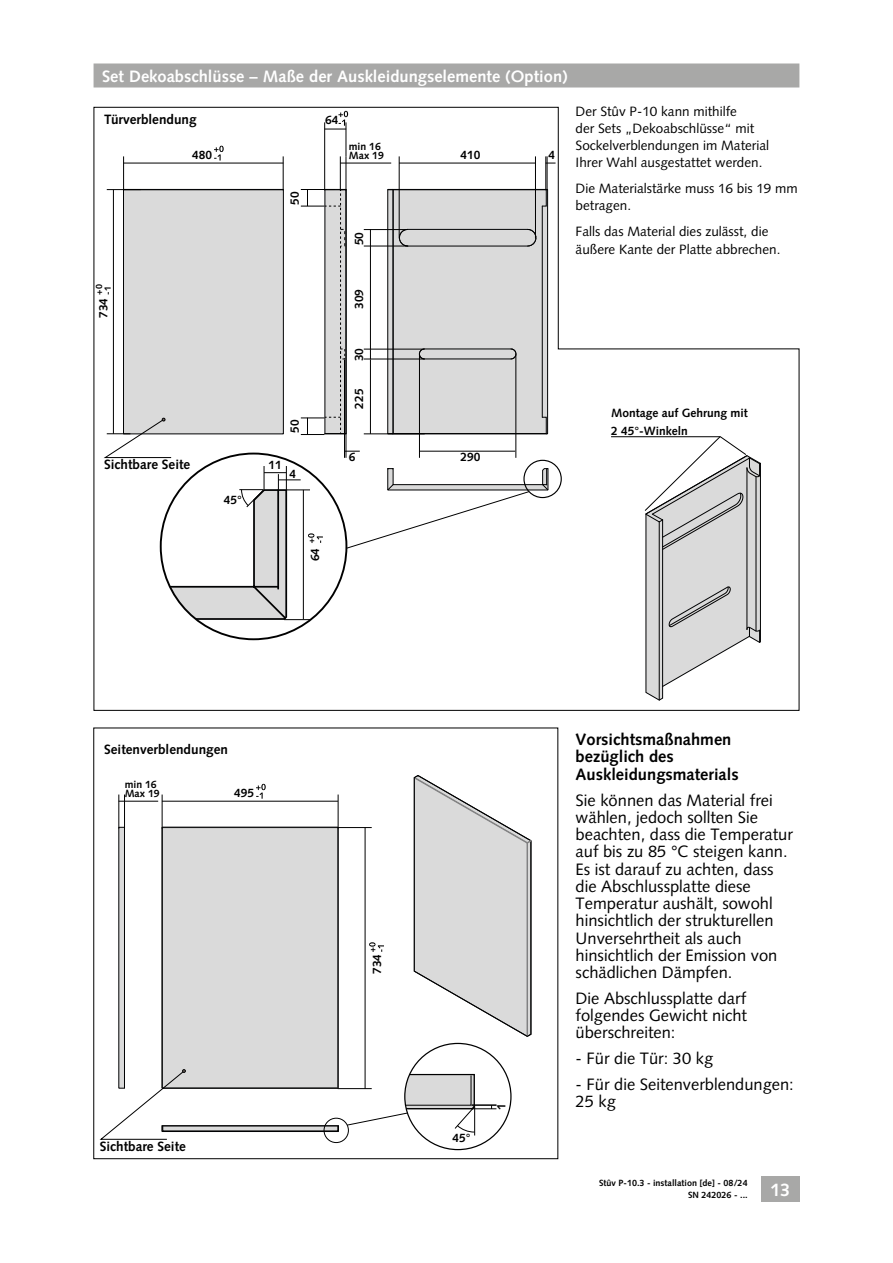
<style>
.page{position:relative;width:893px;height:1263px;background:#fff}
.page>*{position:absolute;margin:0;border:0;box-sizing:border-box;transform-origin:0 0}
.t1{font:700 18px "Syntax LT Std";color:#fff}
.t2{font:16.5px/17.2px "Syntax LT Std";color:#000}
.t3{font:700 16.5px "Syntax LT Std";color:#fff}
.t4{font:700 16.5px/17.2px "Syntax LT Std";color:#000}
.t5{font:13.5px/17.2px "Syntax LT Std";color:#000}
.t6{font:700 13.5px "Syntax LT Std";color:#000}
.t7{font:700 12px/17.2px "Syntax LT Std";color:#000}
.t8{font:700 10.5px/8.6px "Syntax LT Std";color:#000}
.t9{font:700 9px/8.7px "Syntax LT Std";color:#000}
</style>
<div class="page">
<div style="left:761px;top:1176px;width:38px;height:26px;background:#a8a8a7"></div>
<svg style="left:413px;top:775px;width:119px;height:262px"></svg>
<div style="left:324px;top:1118px;width:25px;height:25px;border:1px solid #000;border-radius:50%"></div>
<svg style="left:93px;top:107px;width:707px;height:604px"></svg>
<hr style="left:123px;top:156px;width:1px;height:34px;background:#000">
<hr style="left:364px;top:246px;width:44px;height:1px;background:#000">
<hr style="left:364px;top:359px;width:61px;height:1px;background:#000">
<hr style="left:364px;top:434px;width:61px;height:1px;background:#000">
<hr style="left:516px;top:354px;width:1px;height:104px;background:#000">
<hr style="left:546px;top:156px;width:1px;height:34px;background:#000">
<hr style="left:399px;top:156px;width:1px;height:82px;background:#000">
<hr style="left:324px;top:122px;width:1px;height:68px;background:#000">
<hr style="left:123px;top:163px;width:160px;height:1px;background:#000">
<svg style="left:370px;top:230px;width:1px;height:16px"></svg>
<hr style="left:370px;top:246px;width:1px;height:104px;background:#000">
<hr style="left:370px;top:360px;width:1px;height:74px;background:#000">
<hr style="left:419px;top:451px;width:96px;height:1px;background:#000">
<hr style="left:399px;top:163px;width:136px;height:1px;background:#000">
<hr style="left:340px;top:163px;width:51px;height:1px;background:#000">
<hr style="left:283px;top:156px;width:1px;height:34px;background:#000">
<hr style="left:364px;top:229px;width:42px;height:1px;background:#000">
<hr style="left:364px;top:349px;width:60px;height:1px;background:#000">
<hr style="left:419px;top:353px;width:1px;height:105px;background:#000">
<hr style="left:547px;top:156px;width:1px;height:34px;background:#000">
<hr style="left:535px;top:156px;width:1px;height:82px;background:#000">
<hr style="left:346px;top:122px;width:1px;height:34px;background:#000">
<hr style="left:346px;top:156px;width:1px;height:34px;background:#000">
<hr style="left:340px;top:156px;width:1px;height:34px;background:#000">
<svg style="left:301px;top:189px;width:59px;height:269px"></svg>
<hr style="left:344px;top:359px;width:1px;height:99px;background:#000">
<svg style="left:214px;top:146px;width:10px;height:15px"></svg>
<svg style="left:324px;top:111px;width:24px;height:19px"></svg>
<svg style="left:161px;top:466px;width:162px;height:155px"></svg>
<svg style="left:610px;top:436px;width:151px;height:265px"></svg>
<svg style="left:103px;top:189px;width:181px;height:269px"></svg>
<svg style="left:99px;top:827px;width:240px;height:313px"></svg>
<div style="left:94px;top:63px;width:705px;height:24px;background:#a8a8a7"></div>
<hr style="left:162px;top:794px;width:1px;height:34px;background:#000">
<hr style="left:119px;top:794px;width:1px;height:34px;background:#000">
<hr style="left:124px;top:794px;width:1px;height:34px;background:#000">
<hr style="left:338px;top:827px;width:34px;height:1px;background:#000">
<hr style="left:162px;top:801px;width:176px;height:1px;background:#000">
<hr style="left:119px;top:801px;width:39px;height:1px;background:#000">
<hr style="left:365px;top:827px;width:1px;height:262px;background:#000">
<hr style="left:338px;top:794px;width:1px;height:34px;background:#000">
<hr style="left:338px;top:1088px;width:34px;height:1px;background:#000">
<svg style="left:346px;top:1073px;width:150px;height:62px"></svg>
<svg style="left:256px;top:784px;width:10px;height:15px"></svg>
<svg style="left:369px;top:942px;width:15px;height:10px"></svg>
<p class="t3" style="left:102px;top:67px;width:467px">Set Dekoabschlüsse – Maße der Auskleidungselemente (Option)</p>
<p class="t6" style="left:104px;top:112px;width:94px">Türverblendung</p>
<p class="t7" style="left:192px;top:146px;width:22px">480</p>
<p class="t7" style="left:286px;top:205px;width:15px;rotate:-90deg">50</p>
<p class="t7" style="left:325px;top:111px;width:15px">64</p>
<p class="t8" style="left:349px;top:142px;width:37px">min 16<br>Max 19</p>
<p class="t7" style="left:350px;top:245px;width:15px;rotate:-90deg">50</p>
<p class="t7" style="left:460px;top:146px;width:22px">410</p>
<p class="t7" style="left:548px;top:146px;width:8px">4</p>
<p class="t5" style="left:576px;top:102px;width:195px">Der Stûv P-10 kann mithilfe<br>der Sets „Dekoabschlüsse“ mit<br>Sockelverblendungen im Material<br>Ihrer Wahl ausgestattet werden.</p>
<p class="t5" style="left:576px;top:180px;width:224px">Die Materialstärke muss 16 bis 19 mm betragen.</p>
<p class="t5" style="left:576px;top:223px;width:206px">Falls das Material dies zulässt, die äußere Kante der Platte abbrechen.</p>
<p class="t9" style="left:95px;top:295px;width:12px;rotate:-90deg">+0 -1</p>
<p class="t7" style="left:95px;top:318px;width:22px;rotate:-90deg">734</p>
<p class="t6" style="left:104px;top:457px;width:88px">Sichtbare Seite</p>
<p class="t7" style="left:224px;top:491px;width:20px">45°</p>
<p class="t7" style="left:286px;top:433px;width:15px;rotate:-90deg">50</p>
<p class="t7" style="left:269px;top:456px;width:15px">11</p>
<p class="t7" style="left:290px;top:465px;width:8px">4</p>
<p class="t7" style="left:350px;top:309px;width:22px;rotate:-90deg">309</p>
<p class="t7" style="left:350px;top:361px;width:15px;rotate:-90deg">30</p>
<p class="t7" style="left:350px;top:408px;width:22px;rotate:-90deg">225</p>
<p class="t7" style="left:349px;top:448px;width:8px">6</p>
<p class="t7" style="left:460px;top:448px;width:22px">290</p>
<p class="t7" style="left:611px;top:405px;width:138px">Montage auf Gehrung mit<br>2 45°-Winkeln</p>
<p class="t7" style="left:306px;top:561px;width:15px;rotate:-90deg">64</p>
<p class="t6" style="left:104px;top:741px;width:125px">Seitenverblendungen</p>
<p class="t8" style="left:125px;top:780px;width:37px">min 16<br>Max 19</p>
<p class="t7" style="left:234px;top:784px;width:22px">495</p>
<p class="t6" style="left:100px;top:1138px;width:88px">Sichtbare Seite</p>
<p class="t7" style="left:368px;top:974px;width:22px;rotate:-90deg">734</p>
<p class="t7" style="left:452px;top:1129px;width:20px">45°</p>
<p class="t7" style="left:493px;top:1110px;width:8px;rotate:-90deg">1</p>
<p class="t4" style="left:576px;top:731px;width:165px">Vorsichtsmaßnahmen bezüglich des<br>Auskleidungsmaterials</p>
<p class="t2" style="left:576px;top:791px;width:219px">Sie können das Material frei wählen, jedoch sollten Sie beachten, dass die Temperatur auf bis zu 85 °C steigen kann.<br>Es ist darauf zu achten, dass die Abschlussplatte diese<br>Temperatur aushält, sowohl hinsichtlich der strukturellen<br>Unversehrtheit als auch hinsichtlich der Emission von schädlichen Dämpfen.</p>
<p class="t2" style="left:576px;top:990px;width:173px;text-align:justify">Die Abschlussplatte darf folgendes Gewicht nicht überschreiten:</p>
<p class="t2" style="left:576px;top:1050px;width:139px">- Für die Tür: 30 kg</p>
<p class="t2" style="left:576px;top:1076px;width:220px">- Für die Seitenverblendungen:<br>25 kg</p>
<p class="t9" style="left:599px;top:1179px;width:150px">Stûv P-10.3 - installation [de] - 08/24</p>
<p class="t9" style="left:688px;top:1191px;width:61px">SN 242026 - ...</p>
<p class="t1" style="left:770px;top:1180px;width:21px">13</p>
</div>
